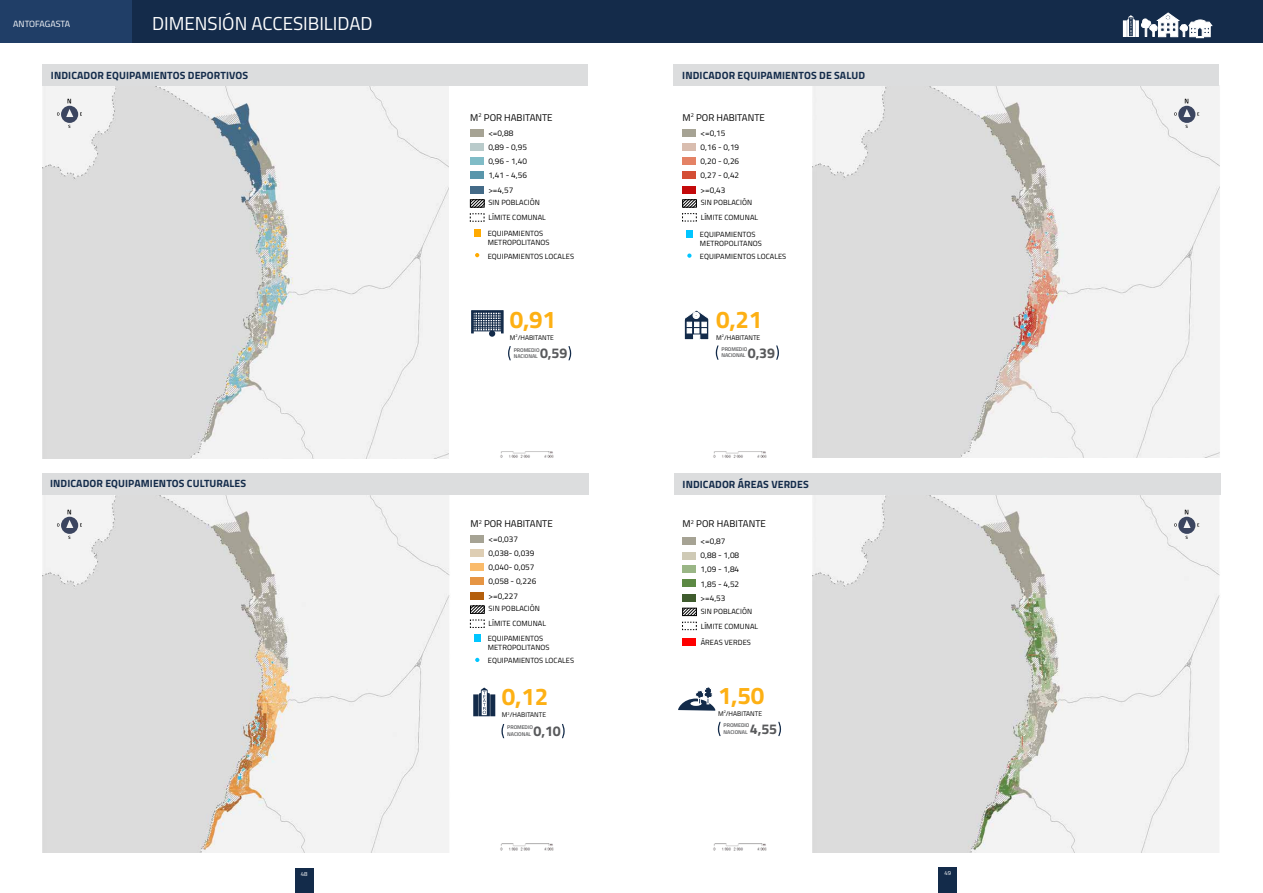
<style>
.page{position:relative;width:1263px;height:893px;background:#fff}
.page>*{position:absolute;margin:0;border:0;box-sizing:border-box;transform-origin:0 0}
.t1{font:700 24.15px "Titillium";letter-spacing:-.01em;color:#fdb014}
.t2{font:18.75px "Titillium";color:#fff}
.t3{font:700 14.17px "Titillium";letter-spacing:-.01em;color:#58595b}
.t4{font:700 10.5px "Titillium";letter-spacing:.01em;color:#132b4a}
.t5{font:9.75px "Titillium";color:#000}
.t6{font:9px "Titillium";letter-spacing:-.005em;color:#fff}
.t7{font:8.25px/14.2px "Titillium";color:#000}
.t8{font:7.5px/9px "Titillium";letter-spacing:.01em;color:#000}
.t9{font:6.75px "Titillium";color:#000}
.t10{font:6px "Titillium";color:#fff}
.t11{font:600 5.4px/6.5px "Titillium";letter-spacing:-.01em;color:#58595b}
</style>
<div class="page">
<div style="left:0;top:0;width:1263px;height:43px;background:#142b4a"></div>
<div style="left:0;top:0;width:132px;height:43px;background:#203e67"></div>
<div style="left:296px;top:868px;width:18px;height:25px;background:#132b4a"></div>
<div style="left:938px;top:867px;width:18px;height:26px;background:#132b4a"></div>
<img style="left:43px;top:494px;width:408px;height:358px">
<img style="left:813px;top:86px;width:407px;height:372px">
<img style="left:813px;top:494px;width:407px;height:358px">
<img style="left:43px;top:86px;width:406px;height:372px">
<div style="left:42px;top:65px;width:546px;height:21px;background:#dcddde"></div>
<div style="left:42px;top:473px;width:547px;height:21px;background:#dcddde"></div>
<div style="left:470px;top:144px;width:14px;height:7px;background:#b9cbcb"></div>
<div style="left:470px;top:129px;width:14px;height:7px;background:#a6a394"></div>
<div style="left:470px;top:171px;width:14px;height:8px;background:#5996ab"></div>
<div style="left:470px;top:186px;width:14px;height:7px;background:#446b88"></div>
<div style="left:474px;top:635px;width:7px;height:7px;background:#00c6ff"></div>
<div style="left:474px;top:230px;width:7px;height:7px;background:#ffaa01"></div>
<svg style="left:469px;top:213px;width:16px;height:9px"></svg>
<div style="left:470px;top:157px;width:14px;height:7px;background:#80bcc7"></div>
<svg style="left:472px;top:202px;width:10px;height:3px"></svg>
<div style="left:470px;top:200px;width:14px;height:7px;border:1px solid #000"></div>
<svg style="left:475px;top:253px;width:4px;height:4px"></svg>
<div style="left:470px;top:550px;width:14px;height:7px;background:#deceb4"></div>
<div style="left:470px;top:535px;width:14px;height:8px;background:#a6a394"></div>
<div style="left:470px;top:577px;width:14px;height:8px;background:#e69544"></div>
<div style="left:470px;top:592px;width:14px;height:8px;background:#b45f0c"></div>
<svg style="left:470px;top:619px;width:15px;height:9px"></svg>
<div style="left:470px;top:563px;width:14px;height:8px;background:#fabb6b"></div>
<svg style="left:472px;top:608px;width:10px;height:3px"></svg>
<div style="left:470px;top:606px;width:14px;height:7px;border:1px solid #000"></div>
<svg style="left:473px;top:687px;width:22px;height:29px"></svg>
<svg style="left:57px;top:99px;width:25px;height:29px"></svg>
<svg style="left:57px;top:510px;width:25px;height:29px"></svg>
<div style="left:489px;top:330px;width:6px;height:7px;background:#132b4a;border-radius:50%"></div>
<svg style="left:471px;top:310px;width:32px;height:23px"></svg>
<svg style="left:508px;top:346px;width:3px;height:14px"></svg>
<svg style="left:568px;top:346px;width:3px;height:14px"></svg>
<svg style="left:501px;top:724px;width:3px;height:14px"></svg>
<svg style="left:562px;top:724px;width:3px;height:14px"></svg>
<div style="left:674px;top:65px;width:545px;height:21px;background:#dcddde"></div>
<div style="left:674px;top:473px;width:546px;height:21px;background:#dcddde"></div>
<div style="left:682px;top:144px;width:14px;height:7px;background:#d9bdaf"></div>
<div style="left:682px;top:552px;width:14px;height:7px;background:#cfcab6"></div>
<div style="left:682px;top:129px;width:14px;height:7px;background:#a6a394"></div>
<div style="left:682px;top:537px;width:14px;height:8px;background:#a6a394"></div>
<div style="left:682px;top:171px;width:14px;height:8px;background:#d44e35"></div>
<div style="left:682px;top:580px;width:14px;height:7px;background:#5c8944"></div>
<div style="left:682px;top:186px;width:14px;height:7px;background:#c40a0b"></div>
<svg style="left:682px;top:213px;width:15px;height:9px"></svg>
<div style="left:682px;top:594px;width:14px;height:8px;background:#3f5c2e"></div>
<div style="left:682px;top:157px;width:14px;height:7px;background:#e48265"></div>
<div style="left:682px;top:565px;width:14px;height:8px;background:#9ab686"></div>
<svg style="left:684px;top:202px;width:10px;height:3px"></svg>
<div style="left:682px;top:200px;width:14px;height:7px;border:1px solid #000"></div>
<div style="left:686px;top:230px;width:7px;height:8px;background:#01c5ff"></div>
<svg style="left:687px;top:253px;width:4px;height:5px"></svg>
<svg style="left:682px;top:608px;width:15px;height:22px"></svg>
<svg style="left:1123px;top:13px;width:89px;height:25px"></svg>
<svg style="left:678px;top:687px;width:38px;height:24px"></svg>
<svg style="left:1174px;top:99px;width:25px;height:29px"></svg>
<svg style="left:1174px;top:510px;width:25px;height:29px"></svg>
<svg style="left:684px;top:310px;width:25px;height:30px"></svg>
<svg style="left:716px;top:345px;width:3px;height:15px"></svg>
<svg style="left:776px;top:345px;width:3px;height:15px"></svg>
<svg style="left:718px;top:722px;width:3px;height:14px"></svg>
<svg style="left:778px;top:722px;width:3px;height:14px"></svg>
<div style="left:682px;top:638px;width:14px;height:8px;background:#fe0000"></div>
<svg style="left:475px;top:658px;width:4px;height:4px"></svg>
<img style="left:713px;top:843px;width:54px;height:8px">
<img style="left:500px;top:843px;width:54px;height:8px">
<img style="left:713px;top:451px;width:54px;height:7px">
<img style="left:500px;top:451px;width:54px;height:7px">
<p class="t6" style="left:13px;top:17px;width:59px">ANTOFAGASTA</p>
<h2 class="t2" style="left:152px;top:10px;width:222px">DIMENSIÓN ACCESIBILIDAD</h2>
<h3 class="t4" style="left:51px;top:68px;width:199px">INDICADOR EQUIPAMIENTOS DEPORTIVOS</h3>
<h3 class="t4" style="left:50px;top:476px;width:198px">INDICADOR EQUIPAMIENTOS CULTURALES</h3>
<h3 class="t5" style="left:470px;top:110px;width:83px">M<sup>2</sup> POR HABITANTE</h3>
<p class="t7" style="left:488px;top:125px;width:40px">&lt;=0,88<br>0,89 - 0,95<br>0,96 - 1,40<br>1,41 - 4,56 &gt;=4,57</p>
<p class="t8" style="left:488px;top:198px;width:5px">SIN</p>
<p class="t8" style="left:501px;top:198px;width:5px">POBLACI</p>
<p class="t8" style="left:530px;top:198px;width:10px">ÓN</p>
<p class="t8" style="left:488px;top:213px;width:30px">LÍMITE COMUNAL</p>
<p class="t8" style="left:488px;top:251px;width:88px">EQUIPAMIENTOS LOCALES</p>
<p class="t8" style="left:488px;top:229px;width:63px">EQUIPAMIENTOS<br>METROPOLITANOS</p>
<h1 class="t1" style="left:510px;top:301px;width:48px">0,91</h1>
<p class="t9" style="left:510px;top:332px;width:45px">M<sup>2</sup>/HABITANTE</p>
<p class="t11" style="left:514px;top:346px;width:27px">PROMEDIO<br>NACIONAL</p>
<h3 class="t3" style="left:540px;top:342px;width:29px">0,59</h3>
<h3 class="t5" style="left:470px;top:516px;width:83px">M<sup>2</sup> POR HABITANTE</h3>
<p class="t7" style="left:488px;top:531px;width:49px">&lt;=0,037<br>0,038- 0,039<br>0,040- 0,057<br>0,058 - 0,226 &gt;=0,227</p>
<p class="t8" style="left:489px;top:604px;width:5px">SIN</p>
<p class="t8" style="left:501px;top:604px;width:5px">POBLACI</p>
<p class="t8" style="left:530px;top:604px;width:10px">ÓN</p>
<p class="t8" style="left:489px;top:619px;width:30px">LÍMITE COMUNAL</p>
<p class="t8" style="left:488px;top:634px;width:63px">EQUIPAMIENTOS<br>METROPOLITANOS</p>
<p class="t8" style="left:488px;top:656px;width:88px">EQUIPAMIENTOS LOCALES</p>
<h1 class="t1" style="left:502px;top:678px;width:48px">0,12</h1>
<p class="t9" style="left:502px;top:710px;width:45px">M<sup>2</sup>/HABITANTE</p>
<p class="t11" style="left:507px;top:724px;width:27px">PROMEDIO<br>NACIONAL</p>
<h3 class="t3" style="left:534px;top:720px;width:29px">0,10</h3>
<h3 class="t4" style="left:682px;top:68px;width:184px">INDICADOR EQUIPAMIENTOS DE SALUD</h3>
<h3 class="t5" style="left:682px;top:110px;width:83px">M<sup>2</sup> POR HABITANTE</h3>
<p class="t7" style="left:701px;top:125px;width:40px">&lt;=0,15<br>0,16 - 0,19<br>0,20 - 0,26<br>0,27 - 0,42 &gt;=0,43</p>
<p class="t8" style="left:701px;top:198px;width:5px">SIN</p>
<p class="t8" style="left:713px;top:198px;width:5px">POBLACI</p>
<p class="t8" style="left:742px;top:198px;width:10px">ÓN</p>
<p class="t8" style="left:701px;top:212px;width:30px">LÍMITE COMUNAL</p>
<p class="t8" style="left:700px;top:230px;width:63px">EQUIPAMIENTOS<br>METROPOLITANOS</p>
<p class="t8" style="left:700px;top:252px;width:88px">EQUIPAMIENTOS LOCALES</p>
<h1 class="t1" style="left:716px;top:301px;width:48px">0,21</h1>
<p class="t9" style="left:716px;top:332px;width:45px">M<sup>2</sup>/HABITANTE</p>
<p class="t11" style="left:721px;top:346px;width:27px">PROMEDIO<br>NACIONAL</p>
<h3 class="t3" style="left:748px;top:342px;width:29px">0,39</h3>
<h3 class="t4" style="left:682px;top:477px;width:128px">INDICADOR ÁREAS VERDES</h3>
<h3 class="t5" style="left:682px;top:516px;width:84px">M<sup>2</sup> POR HABITANTE</h3>
<p class="t7" style="left:701px;top:533px;width:40px">&lt;=0,87<br>0,88 - 1,08<br>1,09 - 1,84<br>1,85 - 4,52 &gt;=4,53</p>
<p class="t8" style="left:701px;top:606px;width:5px">SIN</p>
<p class="t8" style="left:713px;top:606px;width:40px">POBLACIÓN</p>
<p class="t8" style="left:701px;top:621px;width:30px">LÍMITE COMUNAL</p>
<p class="t8" style="left:701px;top:638px;width:52px">ÁREAS VERDES</p>
<h1 class="t1" style="left:718px;top:677px;width:48px">1,50</h1>
<p class="t9" style="left:718px;top:708px;width:45px">M<sup>2</sup>/HABITANTE</p>
<p class="t11" style="left:724px;top:722px;width:27px">PROMEDIO<br>NACIONAL</p>
<h3 class="t3" style="left:750px;top:718px;width:29px">4,55</h3>
<p class="t10" style="left:301px;top:870px;width:8px">48</p>
<p class="t10" style="left:944px;top:869px;width:8px">49</p>
</div>
